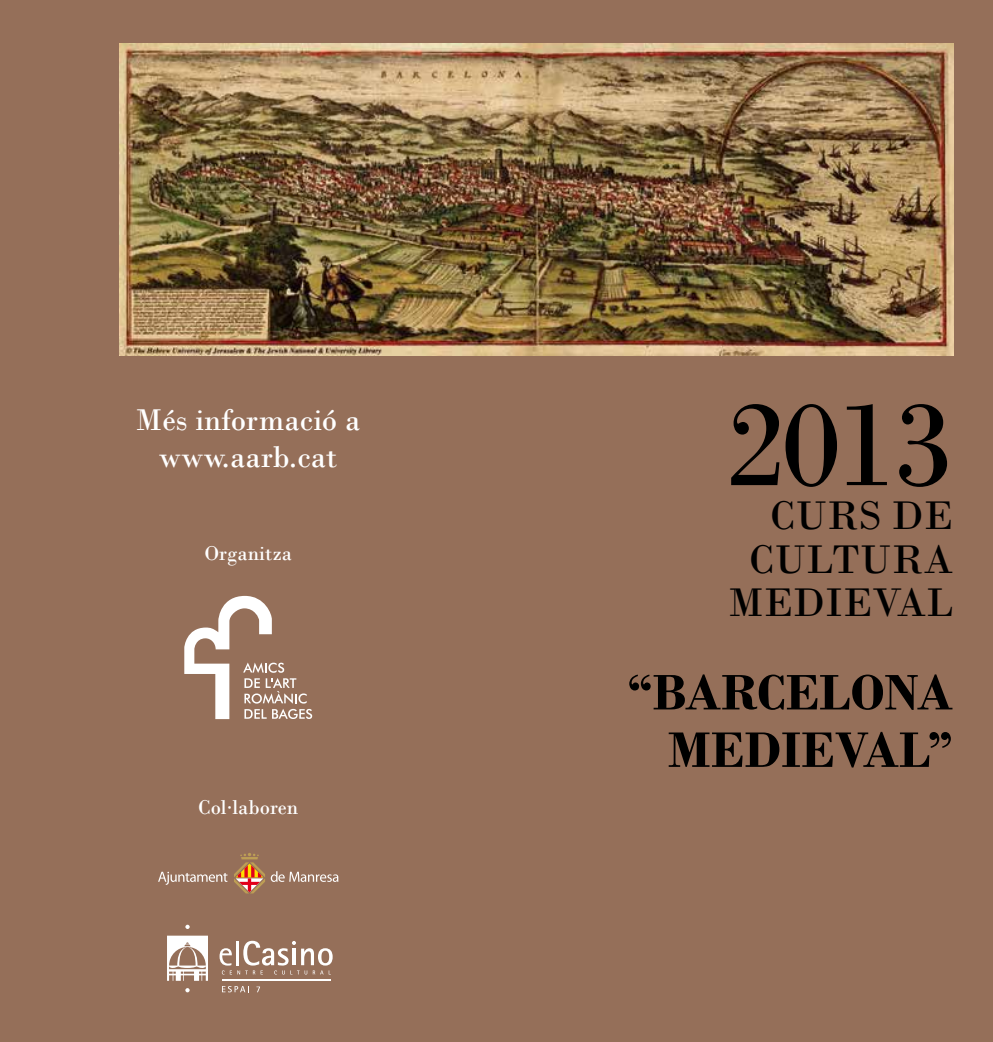
<style>
.page{position:relative;width:993px;height:1042px;background:#fff}
.page>*{position:absolute;margin:0;border:0;box-sizing:border-box;transform-origin:0 0}
.t1{font:126px "Bodoni";color:#000}
.t2{font:700 52.5px/57.4px "Bodoni";color:#000;text-align:right}
.t3{font:42px/43.8px "Bodoni";color:#000;text-align:right}
.t4{font:31.5px/36.4px "Bodoni";color:#fff;text-align:center}
.t5{font:21px "Bodoni";color:#fff}
</style>
<div class="page">
<div style="left:0;top:0;width:992px;height:1042px;background:#956f59"></div>
<svg style="left:158px;top:853px;width:180px;height:40px"></svg>
<svg style="left:184px;top:596px;width:128px;height:123px"></svg>
<svg style="left:167px;top:935px;width:41px;height:46px"></svg>
<svg style="left:185px;top:988px;width:4px;height:4px"></svg>
<svg style="left:185px;top:924px;width:5px;height:5px"></svg>
<svg style="left:219px;top:941px;width:113px;height:33px"></svg>
<hr style="left:222px;top:979px;width:109px;height:2px;background:#fff">
<svg style="left:222px;top:986px;width:27px;height:6px"></svg>
<svg style="left:256px;top:986px;width:4px;height:6px"></svg>
<img style="left:119px;top:43px;width:833px;height:312px">
<p class="t4" style="left:136px;top:402px;width:226px">Més informació a www.aarb.cat</p>
<p class="t5" style="left:204px;top:541px;width:89px">Organitza</p>
<p class="t5" style="left:198px;top:794px;width:102px">Col·laboren</p>
<h1 class="t1" style="left:724px;top:369px;width:230px">2013</h1>
<h3 class="t3" style="left:728px;top:493px;width:226px">CURS DE<br>CULTURA<br>MEDIEVAL</h3>
<h2 class="t2" style="left:626px;top:663px;width:328px">“BARCELONA<br>MEDIEVAL”</h2>
</div>
